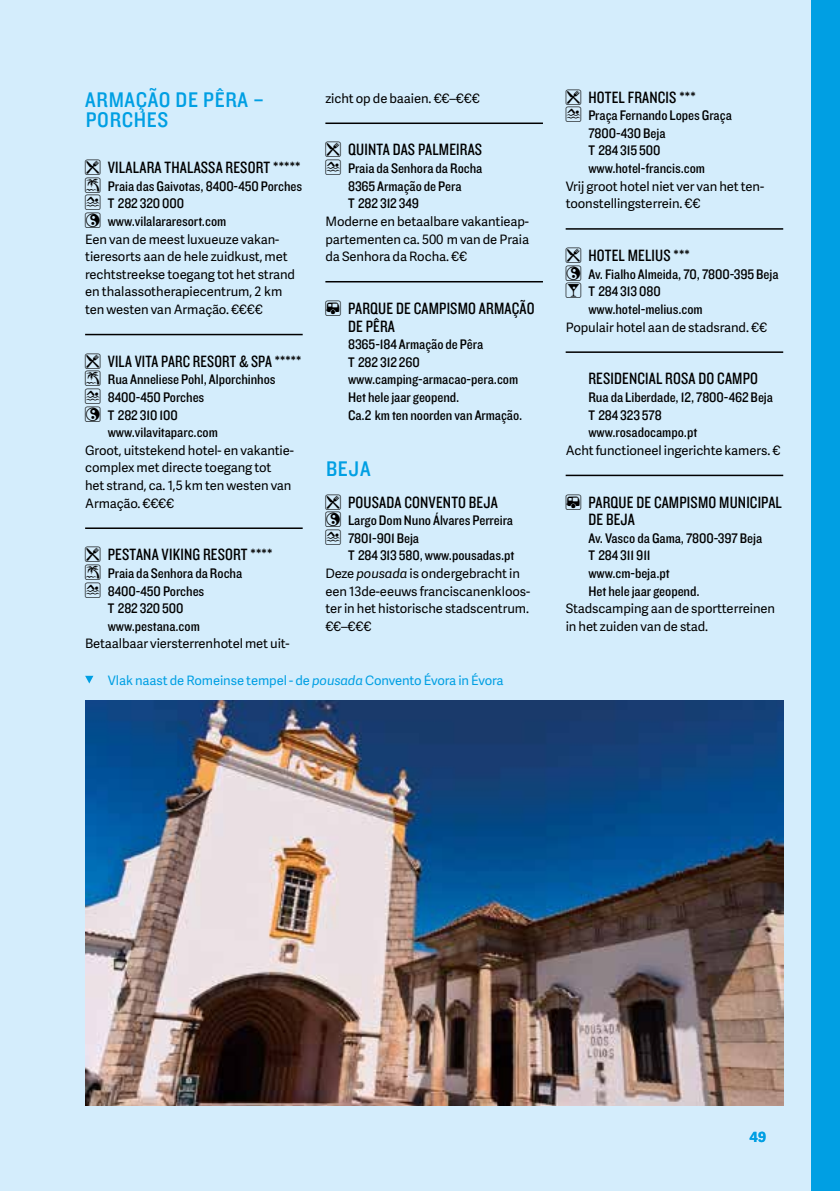
<style>
.page{position:relative;width:840px;height:1191px;background:#fff}
.page>*{position:absolute;margin:0;border:0;box-sizing:border-box;transform-origin:0 0}
.t1{font:22px/20px "Knockout 30 Junior Welterwt";letter-spacing:.03em;color:#009fe3}
.t2{font:17px/17.6px "Knockout 29 Junior Ltweight";letter-spacing:.01em;color:#000}
.t3{font:14.4px/17.6px "Knockout 30 Junior Welterwt";letter-spacing:-.005em;color:#000}
.t4{font:700 14px "Adelle Sans";color:#009fe3}
.t5{font:13px/17.6px "Adelle Sans";letter-spacing:-.005em;color:#000}
.t6{font:13px "Adelle Sans";letter-spacing:-.005em;color:#009fe3}
.s1{font-style:italic}
</style>
<div class="page">
<div style="left:0;top:0;width:839px;height:1191px;background:#d4edfc"></div>
<img style="left:85px;top:701px;width:697px;height:405px">
<svg style="left:85px;top:676px;width:8px;height:7px"></svg>
<div style="left:811px;top:0;width:28px;height:1191px;background:#009fe3"></div>
<hr style="left:85px;top:334px;width:217px;height:1px;background:#000">
<hr style="left:85px;top:527px;width:217px;height:2px;background:#000">
<hr style="left:325px;top:122px;width:217px;height:2px;background:#000">
<hr style="left:325px;top:281px;width:217px;height:1px;background:#000">
<hr style="left:565px;top:228px;width:217px;height:2px;background:#000">
<hr style="left:565px;top:351px;width:217px;height:2px;background:#000">
<hr style="left:565px;top:474px;width:217px;height:2px;background:#000">
<h1 class="t1" style="left:85px;top:88px;width:180px">ARMAÇÃO DE PÊRA –<br>PORCHES</h1>
<p class="t2" style="left:108px;top:158px;width:194px">VILALARA THALASSA RESORT *****</p>
<p class="t3" style="left:108px;top:176px;width:196px">Praia das Gaivotas, 8400-450 Porches<br>T 282 320 000</p>
<p class="t3" style="left:85px;top:212px;width:143px">● www.vilalararesort.com</p>
<p class="t5" style="left:85px;top:230px;width:211px">Een van de meest luxueuze vakan&shy;tieresorts aan de hele zuidkust, met rechtstreekse toegang tot het strand en thalassotherapiecentrum, 2 km ten westen van Armação. €€€€</p>
<p class="t2" style="left:108px;top:352px;width:195px">VILA VITA PARC RESORT &amp; SPA *****</p>
<p class="t3" style="left:108px;top:370px;width:169px">Rua Anneliese Pohl, Alporchinhos<br>8400-450 Porches</p>
<p class="t3" style="left:108px;top:405px;width:111px;text-indent:-23px">● T 282 310 100 www.vilavitaparc.com</p>
<p class="t5" style="left:85px;top:441px;width:209px">Groot, uitstekend hotel- en vakantie&shy;complex met directe toegang tot het strand, ca. 1,5 km ten westen van<br>Armação. €€€€</p>
<p class="t2" style="left:108px;top:545px;width:166px">PESTANA VIKING RESORT ****</p>
<p class="t3" style="left:108px;top:564px;width:136px">Praia da Senhora da Rocha<br>8400-450 Porches<br>T 282 320 500 www.pestana.com</p>
<p class="t5" style="left:85px;top:634px;width:206px">Betaalbaar viersterrenhotel met uit-</p>
<p class="t5" style="left:325px;top:89px;width:156px">zicht op de baaien. €€–€€€</p>
<p class="t2" style="left:348px;top:140px;width:135px">QUINTA DAS PALMEIRAS</p>
<p class="t3" style="left:348px;top:159px;width:136px">Praia da Senhora da Rocha<br>8365 Armação de Pera<br>T 282 312 349</p>
<p class="t5" style="left:325px;top:212px;width:205px;text-align:justify">Moderne en betaalbare vakantieap&shy;partementen ca. 500 m van de Praia da Senhora da Rocha. €€</p>
<p class="t2" style="left:348px;top:299px;width:188px;text-indent:-23px">✔ PARQUE DE CAMPISMO ARMAÇÃO<br>DE PÊRA</p>
<p class="t3" style="left:348px;top:335px;width:176px">8365-184 Armação de Pêra<br>T 282 312 260 www.camping-armacao-pera.com<br>Het hele jaar geopend.<br>Ca.2 km ten noorden van Armação.</p>
<h1 class="t1" style="left:326px;top:458px;width:46px">BEJA</h1>
<p class="t2" style="left:348px;top:492px;width:151px">POUSADA CONVENTO BEJA</p>
<p class="t3" style="left:348px;top:511px;width:168px;text-indent:-23px">● Largo Dom Nuno Álvares Perreira<br>7801-901 Beja<br>T 284 313 580, www.pousadas.pt</p>
<p class="t5" style="left:325px;top:564px;width:206px">Deze <span class="s1">pousada</span> is ondergebracht in een 13de-eeuws franciscanenkloos&shy;ter in het historische stadscentrum. €€–€€€</p>
<p class="t6" style="left:108px;top:671px;width:397px">Vlak naast de Romeinse tempel - de <span class="s1">pousada</span> Convento Évora in Évora</p>
<p class="t2" style="left:588px;top:88px;width:109px">HOTEL FRANCIS ***</p>
<p class="t3" style="left:588px;top:106px;width:145px">Praça Fernando Lopes Graça<br>7800-430 Beja<br>T 284 315 500 www.hotel-francis.com</p>
<p class="t5" style="left:565px;top:177px;width:200px">Vrij groot hotel niet ver van het ten&shy;toonstellingsterrein. €€</p>
<p class="t2" style="left:588px;top:246px;width:103px">HOTEL MELIUS ***</p>
<p class="t3" style="left:588px;top:264px;width:192px;text-indent:-23px">● Av. Fialho Almeida, 70, 7800-395 Beja<br>T 284 313 080 www.hotel-melius.com</p>
<p class="t5" style="left:565px;top:318px;width:203px">Populair hotel aan de stadsrand. €€</p>
<p class="t2" style="left:588px;top:369px;width:171px">RESIDENCIAL ROSA DO CAMPO</p>
<p class="t3" style="left:588px;top:388px;width:186px">Rua da Liberdade, 12, 7800-462 Beja<br>T 284 323 578 www.rosadocampo.pt</p>
<p class="t5" style="left:565px;top:441px;width:216px">Acht functioneel ingerichte kamers. €</p>
<p class="t2" style="left:588px;top:492px;width:195px;text-indent:-23px">✔ PARQUE DE CAMPISMO MUNICIPAL<br>DE BEJA</p>
<p class="t3" style="left:588px;top:528px;width:175px">Av. Vasco da Gama, 7800-397 Beja<br>T 284 311 911<br>www.cm-beja.pt<br>Het hele jaar geopend.</p>
<p class="t5" style="left:565px;top:599px;width:211px">Stadscamping aan de sportterreinen in het zuiden van de stad.</p>
<p class="t4" style="left:749px;top:1126px;width:18px">49</p>
</div>
